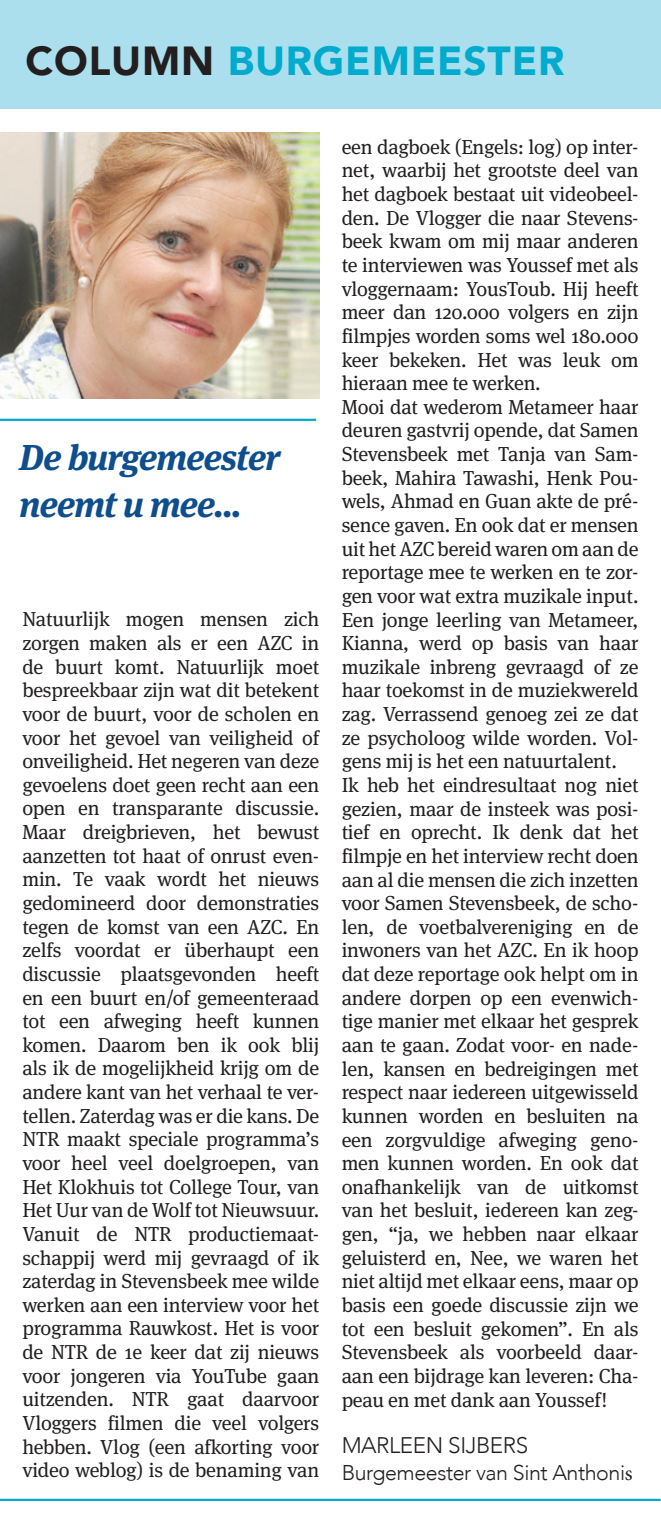
<style>
.page{position:relative;width:661px;height:1531px;background:#fff}
.page>*{position:absolute;margin:0;border:0;box-sizing:border-box;transform-origin:0 0}
.t1{font:900 40.5px "Avenir";letter-spacing:.02em;color:#00abcd}
.t2{font:italic 700 36px/47.2px "Meta Serif";letter-spacing:-.03em;color:#0f4e8c}
.t3{font:300 22.5px "Avenir";letter-spacing:-.02em;color:#231f20}
.t4{font:300 21.38px "Avenir";letter-spacing:-.02em;color:#231f20}
.t5{font:20.25px/23.6px "Meta Serif";letter-spacing:-.01em;color:#231f20;text-align:justify}
.s1{color:#231f20}
.s2{font-family:"Minion Pro";font-weight:400}
</style>
<div class="page">
<div style="left:0;top:0;width:660px;height:109px;background:#acdfed"></div>
<hr style="left:0;top:1498px;width:660px;height:3px;background:#00abcd">
<hr style="left:0;top:419px;width:316px;height:2px;background:#00abcd">
<img style="left:0;top:133px;width:319px;height:265px">
<h1 class="t1" style="left:26px;top:26px;width:540px"><span class="s1">COLUMN</span> BURGEMEESTER</h1>
<h2 class="t2" style="left:19px;top:430px;width:262px">De burgemeester neemt u mee...</h2>
<p class="t5" style="left:22px;top:607px;width:298px">Natuurlijk mogen mensen zich zorgen maken als er een AZC in de buurt komt. Natuurlijk moet bespreekbaar zijn wat dit betekent voor de buurt, voor de scholen en voor het gevoel van veiligheid of onveiligheid. Het negeren van deze gevoelens doet geen recht aan een open en transparante discussie.<br>Maar dreigbrieven, het bewust aanzetten tot haat of onrust even&shy;min. Te vaak wordt het nieuws gedomineerd door demonstraties tegen de komst van een AZC. En zelfs voordat er überhaupt een discussie plaatsgevonden heeft en een buurt en/of gemeenteraad tot een afweging heeft kunnen komen. Daarom ben ik ook blij als ik de mogelijkheid krijg om de andere kant van het verhaal te ver&shy;tellen. Zaterdag was er die kans. De NTR maakt speciale programma’s voor heel veel doelgroepen, van Het Klokhuis tot College Tour, van Het Uur van de Wolf tot Nieuwsuur.<br>Vanuit de NTR productiemaat&shy;schappij werd mij gevraagd of ik zaterdag in Stevensbeek mee wilde werken aan een interview voor het programma Rauwkost. Het is voor de NTR de 1e keer dat zij nieuws voor jongeren via YouTube gaan uitzenden. NTR gaat daarvoor Vloggers filmen die veel volgers hebben. Vlog (een afkorting voor video weblog) is de benaming van</p>
<p class="t5" style="left:341px;top:135px;width:298px;text-align:left">een dagboek (Engels: log) op inter&shy;net, waarbij het grootste deel van het dagboek bestaat uit videobeel&shy;den. De Vlogger die naar Stevens&shy;beek kwam om mij maar anderen te interviewen was Youssef met als vloggernaam: YousToub. Hij heeft meer dan 120.000 volgers en zijn filmpjes worden soms wel 180.000 keer bekeken. Het was leuk om hieraan mee te werken.<br>Mooi dat wederom Metameer haar deuren gastvrij opende, dat Samen<br>Stevensbeek met Tanja van Sam&shy;beek, Mahira Tawashi, Henk Pou&shy;wels, Ahmad en Guan akte de pré&shy;sence gaven. En ook dat er mensen uit het AZC bereid waren om aan de reportage mee te werken en te zor&shy;gen voor wat extra muzikale input.<br>Een jonge leerling van Metameer,<br>Kianna, werd op basis van haar muzikale inbreng gevraagd of ze haar toekomst in de muziekwereld zag. Verrassend genoeg zei ze dat ze psycholoog wilde worden. Vol&shy;gens mij is het een natuurtalent.<br>Ik heb het eindresultaat nog niet gezien, maar de insteek was posi&shy;tief en oprecht. Ik denk dat het filmpje en het interview recht doen aan al die mensen die zich inzetten voor Samen Stevensbeek, de scho&shy;len, de voetbalvereniging en de inwoners van het AZC. En ik hoop dat deze reportage ook helpt om in andere dorpen op een evenwich&shy;tige manier met elkaar het gesprek aan te gaan. Zodat voor- en nade&shy;len, kansen en bedreigingen met respect naar iedereen uitgewisseld kunnen worden en besluiten na een zorgvuldige afweging geno&shy;men kunnen worden. En ook dat onafhankelijk van de uitkomst van het besluit, iedereen kan zeg&shy;gen, “ja, we hebben naar elkaar geluisterd en, Nee, we waren het niet altijd met elkaar eens, maar op basis een goede discussie zijn we tot een besluit gekomen”. En als<br>Stevensbeek als voorbeeld daar&shy;aan een bijdrage kan leveren: Cha&shy;peau en met dank aan Youssef!</p>
<p class="t3" style="left:341px;top:1432px;width:188px">MARLEEN SIJBERS</p>
<p class="t4" style="left:341px;top:1460px;width:292px">Burgemeester van Sint Anthoni<span class="s2">s</span></p>
</div>
